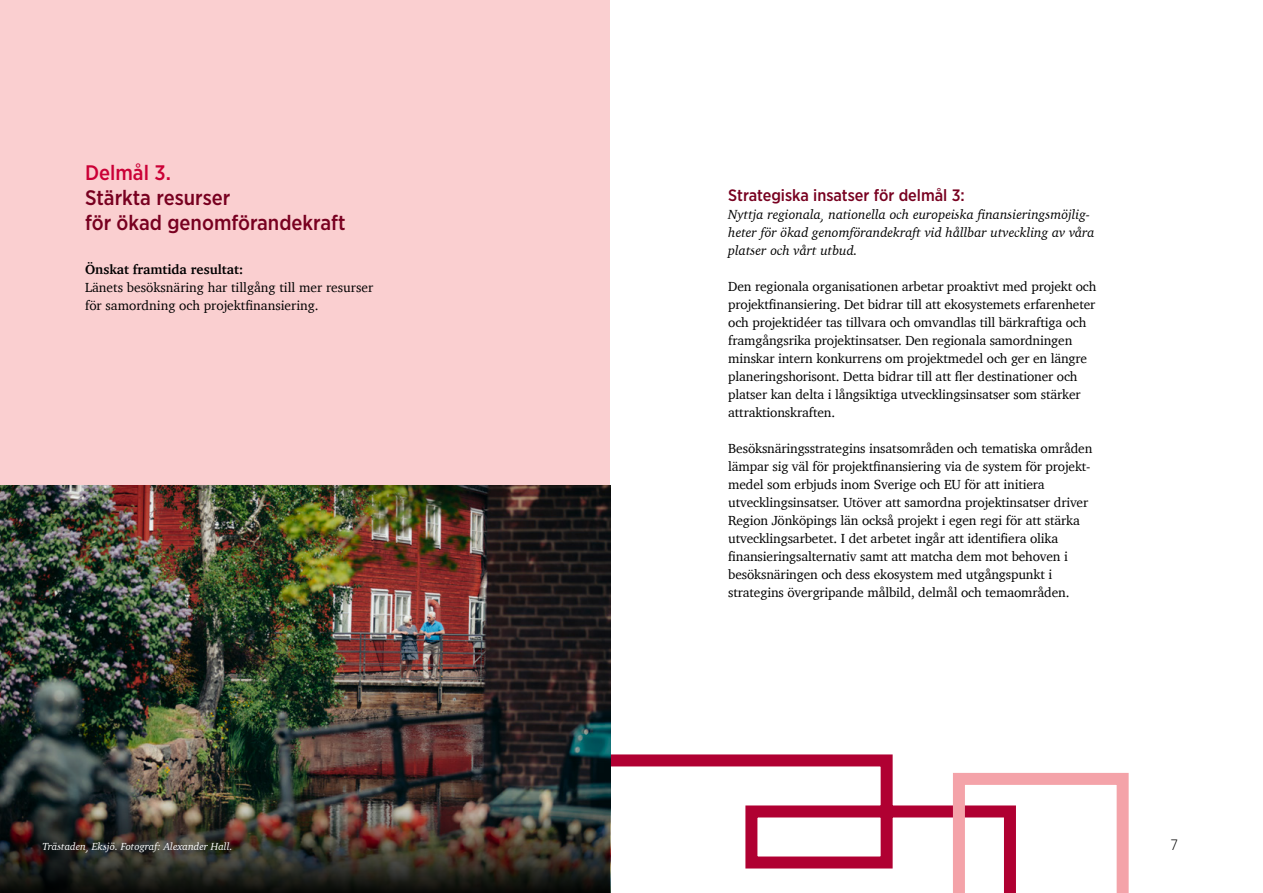
<style>
.page{position:relative;width:1263px;height:893px;background:#fff}
.page>*{position:absolute;margin:0;border:0;box-sizing:border-box;transform-origin:0 0}
.t1{font:500 21px/25.2px "Gotham Narrow";color:#780020}
.t2{font:500 21px "Gotham Narrow";color:#cb0036}
.t3{font:500 16.5px "Gotham Narrow";color:#780020}
.t4{font:300 15px "Gotham Narrow";color:#000}
.t5{font:13.5px/18px "Charter";letter-spacing:-.01em;color:#000}
.t6{font:italic 13.5px/18px "Charter";color:#000}
.t7{font:700 13.5px "Charter";color:#000}
.t8{font:italic 10.5px "Charter";color:#fff}
</style>
<div class="page">
<div style="left:0;top:0;width:610px;height:893px;background:#facfd0"></div>
<svg style="left:610px;top:748px;width:343px;height:145px"></svg>
<svg style="left:953px;top:773px;width:176px;height:120px"></svg>
<img style="left:0;top:486px;width:610px;height:277px">
<img style="left:0;top:763px;width:610px;height:130px">
<p class="t2" style="left:85px;top:159px;width:87px">Delmål 3.</p>
<p class="t1" style="left:85px;top:185px;width:262px">Stärkta resurser<br>för ökad genomförandekraft</p>
<p class="t7" style="left:85px;top:257px;width:160px">Önskat framtida resultat:</p>
<p class="t5" style="left:85px;top:278px;width:290px">Länets besöksnäring har tillgång till mer resurser</p>
<p class="t5" style="left:85px;top:296px;width:235px">för samordning och projektfinansiering.</p>
<p class="t8" style="left:43px;top:838px;width:192px">Trästaden, Eksjö. Fotograf: Alexander Hall.</p>
<p class="t3" style="left:728px;top:185px;width:238px">Strategiska insatser för delmål 3:</p>
<p class="t6" style="left:728px;top:205px;width:368px">Nyttja regionala, nationella och europeiska finansieringsmöjlig&shy;heter för ökad genomförandekraft vid hållbar utveckling av våra platser och vårt utbud.</p>
<p class="t5" style="left:728px;top:277px;width:370px">Den regionala organisationen arbetar proaktivt med projekt och projektfinansiering. Det bidrar till att ekosystemets erfarenheter och projektidéer tas tillvara och omvandlas till bärkraftiga och framgångsrika projektinsatser. Den regionala samordningen minskar intern konkurrens om projektmedel och ger en längre planeringshorisont. Detta bidrar till att fler destinationer och platser kan delta i långsiktiga utvecklingsinsatser som stärker attraktionskraften.</p>
<p class="t5" style="left:728px;top:439px;width:366px">Besöksnäringsstrategins insatsområden och tematiska områden lämpar sig väl för projektfinansiering via de system för projekt&shy;medel som erbjuds inom Sverige och EU för att initiera utvecklingsinsatser. Utöver att samordna projektinsatser driver Region Jönköpings län också projekt i egen regi för att stärka utvecklingsarbetet. I det arbetet ingår att identifiera olika finansieringsalternativ samt att matcha dem mot behoven i besöksnäringen och dess ekosystem med utgångspunkt i strategins övergripande målbild, delmål och temaområden.</p>
<p class="t4" style="left:1170px;top:836px;width:9px">7</p>
</div>
